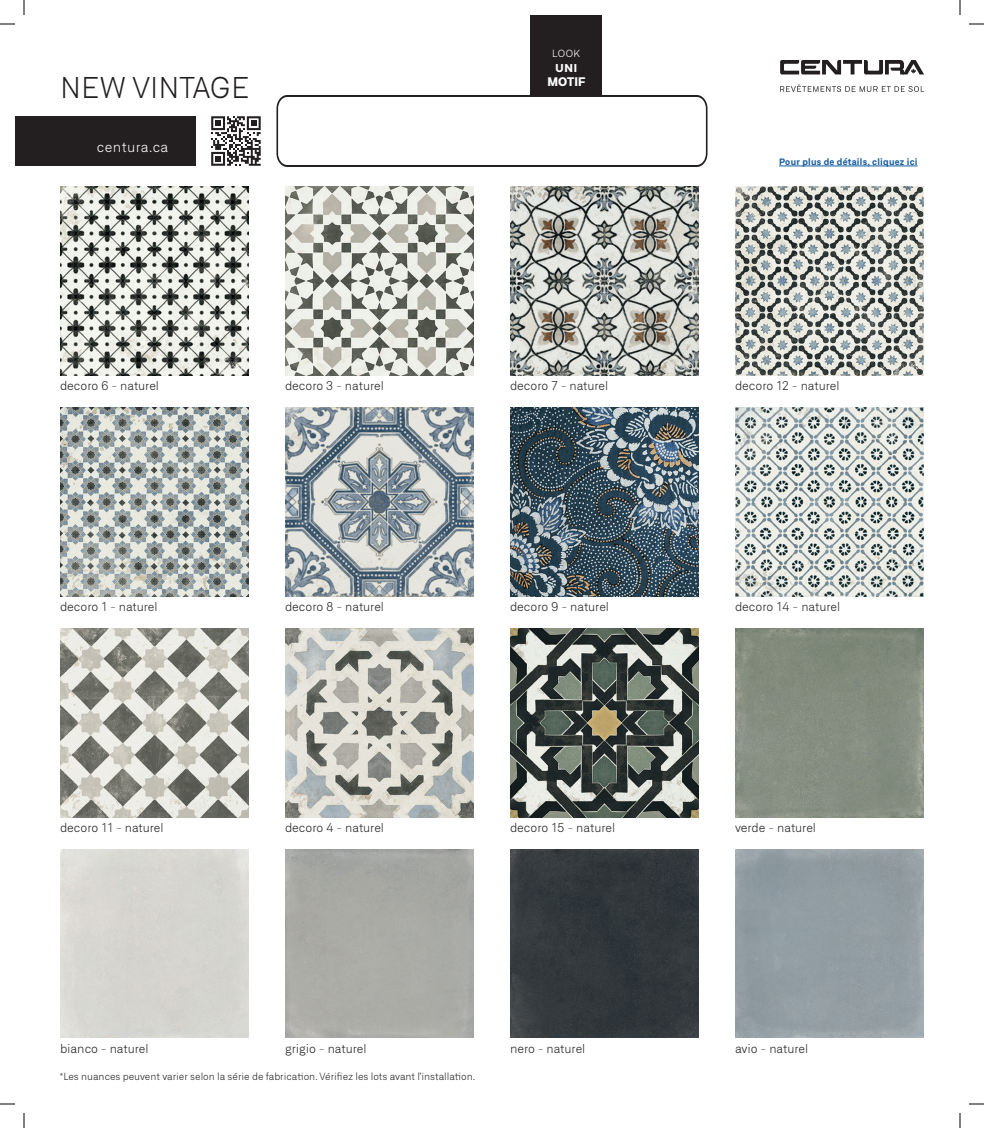
<style>
.page{position:relative;width:984px;height:1128px;background:#fff}
.page>*{position:absolute;margin:0;border:0;box-sizing:border-box;transform-origin:0 0}
.t1{font:300 29px "Neufile Grotesk";color:#231f20}
.t2{font:300 14px "Neufile Grotesk";letter-spacing:.03em;color:#fff}
.t3{font:300 12.2px "Neufile Grotesk";letter-spacing:-.005em;color:#231f20}
.t4{font:300 12px "Neufile Grotesk";color:#231f20}
.t5{font:800 expanded 12px "Neufile Grotesk";color:#fff}
.t6{font:800 expanded 11px "Neufile Grotesk";color:#fff}
.t7{font:300 10px "Neufile Grotesk";color:#231f20}
.t8{font:300 expanded 10px "Neufile Grotesk";color:#fff}
.t9{font:700 9px "Neufile Grotesk";letter-spacing:.03em;color:#175d9e}
.s1{font-size:12.2px}
.s2{font-size:12px}
</style>
<div class="page">
<hr style="left:779px;top:166px;width:139px;height:1px;background:#175d9e">
<img style="left:510px;top:628px;width:189px;height:189px">
<img style="left:60px;top:407px;width:189px;height:189px">
<img style="left:60px;top:186px;width:189px;height:189px">
<img style="left:735px;top:407px;width:189px;height:189px">
<img style="left:285px;top:407px;width:189px;height:189px">
<img style="left:285px;top:186px;width:189px;height:189px">
<img style="left:510px;top:849px;width:189px;height:189px">
<img style="left:285px;top:628px;width:189px;height:189px">
<img style="left:510px;top:407px;width:189px;height:189px">
<img style="left:510px;top:186px;width:189px;height:189px">
<img style="left:735px;top:628px;width:189px;height:189px">
<img style="left:60px;top:628px;width:189px;height:189px">
<img style="left:735px;top:186px;width:189px;height:189px">
<svg style="left:211px;top:116px;width:50px;height:50px"></svg>
<div style="left:530px;top:15px;width:72px;height:81px;background:#231f20"></div>
<svg style="left:780px;top:84px;width:144px;height:8px"></svg>
<svg style="left:780px;top:60px;width:144px;height:14px"></svg>
<div style="left:15px;top:116px;width:180px;height:50px;background:#231f20"></div>
<svg style="left:276px;top:95px;width:432px;height:72px"></svg>
<svg style="left:0;top:23px;width:15px;height:2px"></svg>
<svg style="left:969px;top:23px;width:15px;height:2px"></svg>
<svg style="left:0;top:1103px;width:15px;height:2px"></svg>
<svg style="left:969px;top:1103px;width:15px;height:2px"></svg>
<svg style="left:23px;top:0;width:2px;height:15px"></svg>
<svg style="left:23px;top:1113px;width:2px;height:15px"></svg>
<svg style="left:959px;top:0;width:2px;height:15px"></svg>
<svg style="left:959px;top:1113px;width:2px;height:15px"></svg>
<h1 class="t1" style="left:60px;top:70px;width:191px">NEW VINTAGE</h1>
<p class="t2" style="left:97px;top:138px;width:73px">centura.ca</p>
<p class="t8" style="left:552px;top:47px;width:30px">LOOK</p>
<p class="t6" style="left:555px;top:60px;width:23px">UNI</p>
<p class="t5" style="left:547px;top:74px;width:39px">MOTIF</p>
<p class="t9" style="left:779px;top:156px;width:140px">Pour plus de détails, cliquez ici</p>
<p class="t4" style="left:60px;top:379px;width:101px"><span class="s1">decoro 6</span> - naturel</p>
<p class="t4" style="left:60px;top:599px;width:99px"><span class="s1">decoro 1</span> - naturel</p>
<p class="t4" style="left:285px;top:379px;width:100px"><span class="s1">decoro 3</span> - naturel</p>
<p class="t4" style="left:510px;top:379px;width:100px"><span class="s1">decoro 7</span> - naturel</p>
<p class="t3" style="left:735px;top:378px;width:106px">decoro 12 <span class="s2">- naturel</span></p>
<p class="t4" style="left:285px;top:599px;width:101px"><span class="s1">decoro 8</span> - naturel</p>
<p class="t3" style="left:735px;top:599px;width:107px">decoro 14 <span class="s2">- naturel</span></p>
<p class="t4" style="left:510px;top:599px;width:101px"><span class="s1">decoro 9</span> - naturel</p>
<p class="t3" style="left:60px;top:820px;width:105px">decoro 11 <span class="s2">- naturel</span></p>
<p class="t4" style="left:735px;top:820px;width:83px"><span class="s1">verde</span> - naturel</p>
<p class="t4" style="left:285px;top:820px;width:101px"><span class="s1">decoro 4</span> - naturel</p>
<p class="t3" style="left:510px;top:820px;width:107px">decoro 15 <span class="s2">- naturel</span></p>
<p class="t4" style="left:60px;top:1041px;width:90px"><span class="s1">bianco</span> - naturel</p>
<p class="t4" style="left:285px;top:1041px;width:83px"><span class="s1">grigio</span> - naturel</p>
<p class="t7" style="left:59px;top:1070px;width:417px">*Les nuances peuvent varier selon la série de fabrication. Vérifiez les lots avant l’installation.</p>
<p class="t4" style="left:510px;top:1041px;width:77px"><span class="s1">nero</span> - naturel</p>
<p class="t4" style="left:735px;top:1041px;width:75px"><span class="s1">avio</span> - naturel</p>
</div>
